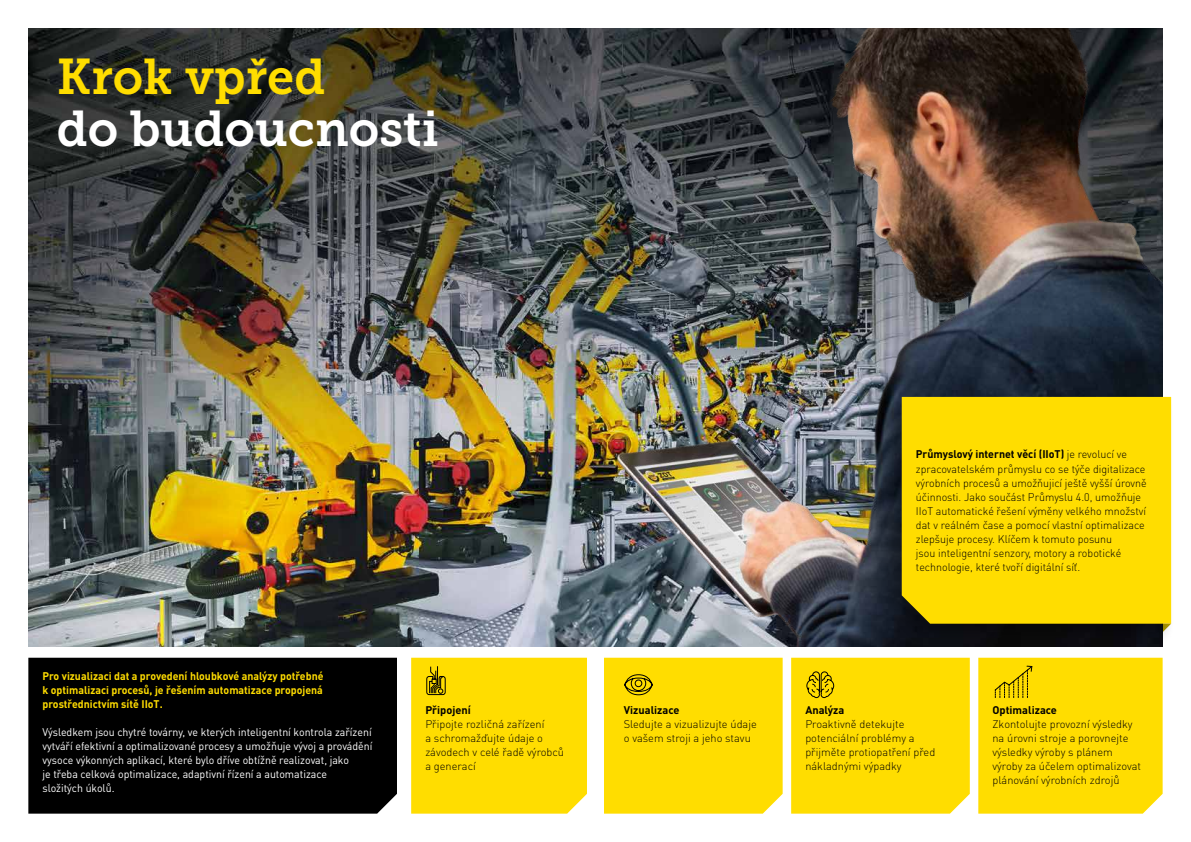
<style>
.page{position:relative;width:1191px;height:842px;background:#fff}
.page>*{position:absolute;margin:0;border:0;box-sizing:border-box;transform-origin:0 0}
.t1{font:50px "Museo Slab 700";color:#fff}
.t2{font:50px "Museo Slab 700";color:#fd0}
.t3{font:300 11px/14px "DIN Pro";color:#000}
.t4{font:11px/14px "DIN Pro";color:#fff;scale:.96 1}
.t5{font:700 11px/14px "DIN Pro";color:#fd0;text-align:justify;scale:.96 1}
.t6{font:700 11px "DIN Pro";color:#000}
.s1{font-weight:700}
</style>
<div class="page">
<img style="left:28px;top:28px;width:545px;height:618px">
<img style="left:573px;top:28px;width:589px;height:618px">
<div style="left:880px;top:393px;width:294px;height:252px;background:#000;opacity:.3"></div>
<div style="left:901px;top:397px;width:270px;height:227px;background:#fd0"></div>
<svg style="left:1162px;top:624px;width:9px;height:8px"></svg>
<div style="left:28px;top:658px;width:369px;height:156px;background:#000"></div>
<div style="left:604px;top:658px;width:178px;height:156px;background:#fd0"></div>
<div style="left:791px;top:658px;width:178px;height:156px;background:#fd0"></div>
<div style="left:411px;top:658px;width:176px;height:156px;background:#fd0"></div>
<div style="left:978px;top:658px;width:184px;height:156px;background:#fd0"></div>
<h1 class="t2" style="left:57px;top:49px;width:270px">Krok vpřed</h1>
<h1 class="t1" style="left:57px;top:101px;width:383px">do budoucnosti</h1>
<p class="t5" style="left:43px;top:669px;width:294px">Pro vizualizaci dat a provedení hloubkové analýzy potřebné k optimalizaci procesů, je řešením automatizace propojená prostřednictvím sítě IIoT.</p>
<p class="t4" style="left:43px;top:725px;width:345px">Výsledkem jsou chytré továrny, ve kterých inteligentní kontrola zařízení vytváří efektivní a optimalizované procesy a umožňuje vývoj a provádění vysoce výkonných aplikací, které bylo dříve obtížně realizovat, jako<br>je třeba celková optimalizace, adaptivní řízení a automatizace<br>složitých úkolů.</p>
<p class="t6" style="left:425px;top:703px;width:47px">Připojení</p>
<p class="t3" style="left:425px;top:717px;width:140px">Připojte rozličná zařízení<br>a schromažďujte údaje o závodech v celé řadě výrobců a generací</p>
<p class="t3" style="left:916px;top:447px;width:232px"><span class="s1">Průmyslový internet věcí (IIoT)</span> je revolucí ve zpracovatelském průmyslu co se týče digitalizace výrobních procesů a umožňujicí ještě vyšší úrovně účinnosti. Jako součást Průmyslu 4.0, umožňuje IIoT automatické řešení výměny velkého množství dat v reálném čase a pomocí vlastní optimalizace zlepšuje procesy. Klíčem k tomuto posunu<br>jsou inteligentní senzory, motory a robotické technologie, které tvoří digitální síť.</p>
<p class="t6" style="left:624px;top:703px;width:57px">Vizualizace</p>
<p class="t3" style="left:624px;top:717px;width:134px">Sledujte a vizualizujte údaje o vašem stroji a jeho stavu</p>
<p class="t6" style="left:805px;top:703px;width:40px">Analýza</p>
<p class="t3" style="left:805px;top:717px;width:131px">Proaktivně detekujte potenciální problémy a přijměte protiopatření před nákladnými výpadky</p>
<p class="t6" style="left:992px;top:703px;width:66px">Optimalizace</p>
<p class="t3" style="left:992px;top:717px;width:150px">Zkontolujte provozní výsledky na úrovni stroje a porovnejte výsledky výroby s plánem výroby za účelem optimalizovat plánování výrobních zdrojů</p>
</div>
